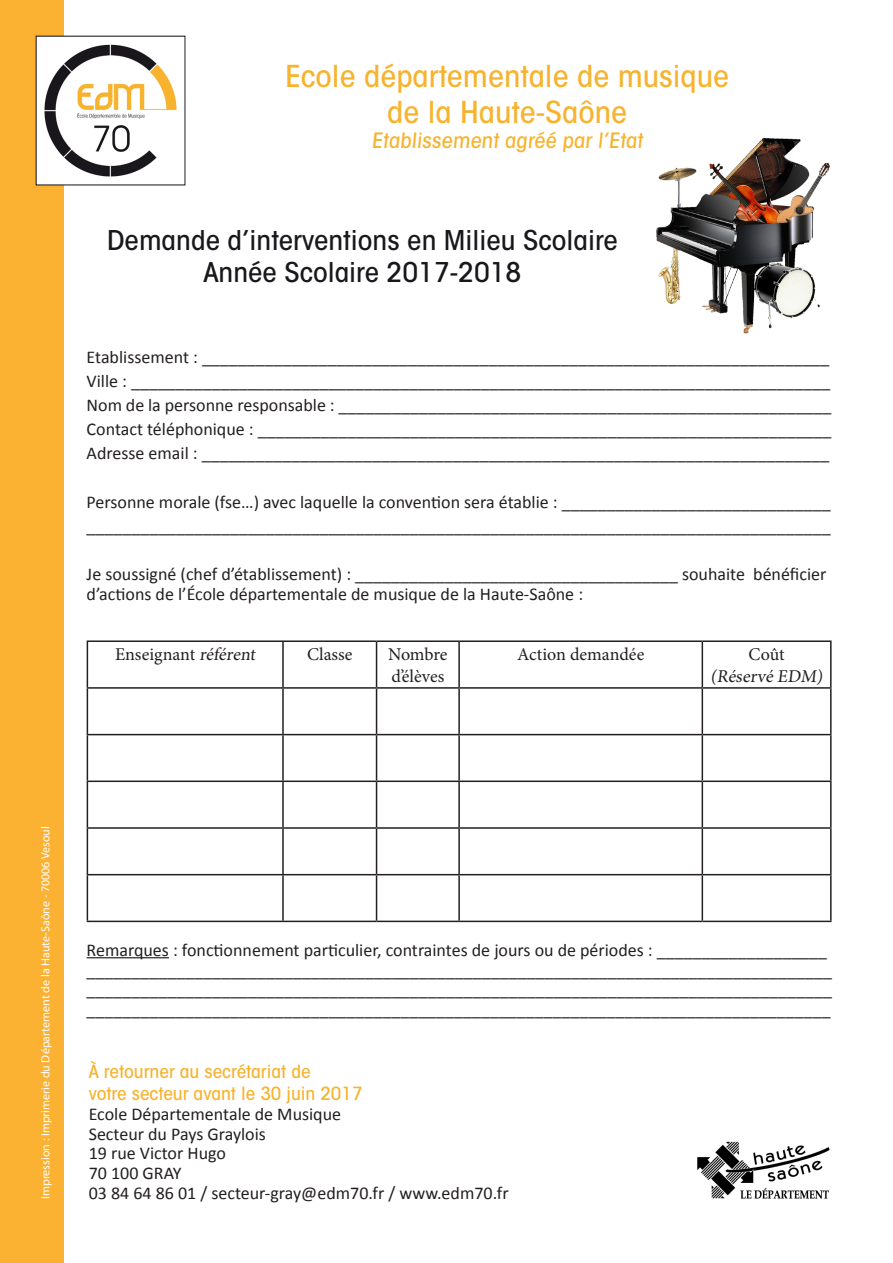
<style>
.page{position:relative;width:893px;height:1263px;background:#fff}
.page>*{position:absolute;margin:0;border:0;box-sizing:border-box;transform-origin:0 0}
.t1{font:500 condensed 30px "ITC Avant Garde Std";color:#f7b32e;scale:1.1 1}
.t2{font:500 condensed 27px "ITC Avant Garde Std";color:#19171c;scale:1.1 1}
.t3{font:500 condensed 21px "ITC Avant Garde Std";color:#f7b32e;scale:1.1 1}
.t4{font:18px/19.8px "Calibri";color:#231f20}
.t5{font:18px/21.6px "Minion Pro";letter-spacing:-.005em;color:#231f20}
.t6{font:500 condensed 18px "ITC Avant Garde Std";color:#f7b32e;scale:1.1 1}
.t7{font:12px "Myriad Pro";color:#fff}
</style>
<div class="page">
<div style="left:0;top:0;width:64px;height:1263px;background:#fbb131"></div>
<img style="left:38px;top:38px;width:139px;height:145px">
<img style="left:697px;top:1141px;width:133px;height:58px">
<hr style="left:87px;top:957px;width:82px;height:1px;background:#231f20">
<hr style="left:87px;top:640px;width:196px;height:2px;background:#231f20">
<hr style="left:87px;top:642px;width:1px;height:45px;background:#231f20">
<hr style="left:283px;top:640px;width:94px;height:2px;background:#231f20">
<hr style="left:282px;top:642px;width:2px;height:45px;background:#231f20">
<hr style="left:377px;top:640px;width:82px;height:2px;background:#231f20">
<hr style="left:376px;top:642px;width:1px;height:45px;background:#231f20">
<hr style="left:459px;top:640px;width:243px;height:2px;background:#231f20">
<hr style="left:458px;top:642px;width:2px;height:45px;background:#231f20">
<hr style="left:702px;top:640px;width:130px;height:2px;background:#231f20">
<hr style="left:702px;top:642px;width:1px;height:45px;background:#231f20">
<hr style="left:830px;top:642px;width:2px;height:45px;background:#231f20">
<hr style="left:87px;top:687px;width:196px;height:2px;background:#231f20">
<hr style="left:87px;top:689px;width:1px;height:45px;background:#231f20">
<hr style="left:283px;top:687px;width:94px;height:2px;background:#231f20">
<hr style="left:282px;top:689px;width:2px;height:45px;background:#231f20">
<hr style="left:377px;top:687px;width:82px;height:2px;background:#231f20">
<hr style="left:376px;top:689px;width:1px;height:45px;background:#231f20">
<hr style="left:459px;top:687px;width:243px;height:2px;background:#231f20">
<hr style="left:458px;top:689px;width:2px;height:45px;background:#231f20">
<hr style="left:702px;top:687px;width:130px;height:2px;background:#231f20">
<hr style="left:702px;top:689px;width:1px;height:45px;background:#231f20">
<hr style="left:830px;top:689px;width:2px;height:45px;background:#231f20">
<hr style="left:87px;top:734px;width:196px;height:1px;background:#231f20">
<hr style="left:87px;top:735px;width:1px;height:45px;background:#231f20">
<hr style="left:283px;top:734px;width:94px;height:1px;background:#231f20">
<hr style="left:282px;top:735px;width:2px;height:45px;background:#231f20">
<hr style="left:377px;top:734px;width:82px;height:1px;background:#231f20">
<hr style="left:376px;top:735px;width:1px;height:45px;background:#231f20">
<hr style="left:459px;top:734px;width:243px;height:1px;background:#231f20">
<hr style="left:458px;top:735px;width:2px;height:45px;background:#231f20">
<hr style="left:702px;top:734px;width:130px;height:1px;background:#231f20">
<hr style="left:702px;top:735px;width:1px;height:45px;background:#231f20">
<hr style="left:830px;top:735px;width:2px;height:45px;background:#231f20">
<hr style="left:87px;top:780px;width:196px;height:2px;background:#231f20">
<hr style="left:87px;top:782px;width:1px;height:45px;background:#231f20">
<hr style="left:283px;top:780px;width:94px;height:2px;background:#231f20">
<hr style="left:282px;top:782px;width:2px;height:45px;background:#231f20">
<hr style="left:377px;top:780px;width:82px;height:2px;background:#231f20">
<hr style="left:376px;top:782px;width:1px;height:45px;background:#231f20">
<hr style="left:459px;top:780px;width:243px;height:2px;background:#231f20">
<hr style="left:458px;top:782px;width:2px;height:45px;background:#231f20">
<hr style="left:702px;top:780px;width:130px;height:2px;background:#231f20">
<hr style="left:702px;top:782px;width:1px;height:45px;background:#231f20">
<hr style="left:830px;top:782px;width:2px;height:45px;background:#231f20">
<hr style="left:87px;top:827px;width:196px;height:2px;background:#231f20">
<hr style="left:87px;top:829px;width:1px;height:45px;background:#231f20">
<hr style="left:283px;top:827px;width:94px;height:2px;background:#231f20">
<hr style="left:282px;top:829px;width:2px;height:45px;background:#231f20">
<hr style="left:377px;top:827px;width:82px;height:2px;background:#231f20">
<hr style="left:376px;top:829px;width:1px;height:45px;background:#231f20">
<hr style="left:459px;top:827px;width:243px;height:2px;background:#231f20">
<hr style="left:458px;top:829px;width:2px;height:45px;background:#231f20">
<hr style="left:702px;top:827px;width:130px;height:2px;background:#231f20">
<hr style="left:702px;top:829px;width:1px;height:45px;background:#231f20">
<hr style="left:830px;top:829px;width:2px;height:45px;background:#231f20">
<hr style="left:87px;top:874px;width:196px;height:1px;background:#231f20">
<hr style="left:87px;top:875px;width:1px;height:46px;background:#231f20">
<hr style="left:283px;top:874px;width:94px;height:1px;background:#231f20">
<hr style="left:282px;top:875px;width:2px;height:46px;background:#231f20">
<hr style="left:377px;top:874px;width:82px;height:1px;background:#231f20">
<hr style="left:376px;top:875px;width:1px;height:46px;background:#231f20">
<hr style="left:459px;top:874px;width:243px;height:1px;background:#231f20">
<hr style="left:458px;top:875px;width:2px;height:46px;background:#231f20">
<hr style="left:702px;top:874px;width:130px;height:1px;background:#231f20">
<hr style="left:702px;top:875px;width:1px;height:46px;background:#231f20">
<hr style="left:830px;top:875px;width:2px;height:46px;background:#231f20">
<hr style="left:87px;top:921px;width:196px;height:1px;background:#231f20">
<hr style="left:283px;top:921px;width:94px;height:1px;background:#231f20">
<hr style="left:377px;top:921px;width:82px;height:1px;background:#231f20">
<hr style="left:459px;top:921px;width:243px;height:1px;background:#231f20">
<hr style="left:702px;top:921px;width:130px;height:1px;background:#231f20">
<img style="left:656px;top:138px;width:174px;height:196px">
<p class="t1" style="left:285px;top:58px;width:405px">Ecole départementale de musique</p>
<p class="t1" style="left:387px;top:94px;width:220px">de la Haute-Saône</p>
<p class="t3" style="left:371px;top:128px;width:251px">Etablissement agréé par l’Etat</p>
<p class="t2" style="left:107px;top:223px;width:466px">Demande d’interventions en Milieu Scolaire</p>
<p class="t2" style="left:203px;top:256px;width:291px">Année Scolaire 2017-2018</p>
<p class="t4" style="left:87px;top:347px;width:744px">Etablissement : ______________________________________________________________________</p>
<p class="t4" style="left:87px;top:371px;width:745px">Ville : ______________________________________________________________________________</p>
<p class="t4" style="left:87px;top:396px;width:746px">Nom de la personne responsable : _______________________________________________________</p>
<p class="t4" style="left:87px;top:420px;width:746px">Contact téléphonique : ________________________________________________________________</p>
<p class="t4" style="left:87px;top:444px;width:744px">Adresse email : ______________________________________________________________________</p>
<p class="t4" style="left:87px;top:492px;width:745px">Personne morale (fse…) avec laquelle la convention sera établie : ______________________________</p>
<p class="t4" style="left:87px;top:516px;width:746px">___________________________________________________________________________________</p>
<p class="t4" style="left:87px;top:564px;width:741px">Je soussigné (chef d’établissement) : ____________________________________ souhaite bénéficier d’actions de l’École départementale de musique de la Haute-Saône :</p>
<p class="t5" style="left:115px;top:644px;width:145px">Enseignant référent</p>
<p class="t5" style="left:307px;top:644px;width:47px">Classe</p>
<p class="t5" style="left:388px;top:644px;width:61px">Nombre d’élèves</p>
<p class="t5" style="left:517px;top:644px;width:129px">Action demandée</p>
<p class="t5" style="left:748px;top:644px;width:38px">Coût</p>
<p class="t5" style="left:710px;top:665px;width:117px">(Réservé EDM)</p>
<p class="t7" style="left:38px;top:1199px;width:374px;rotate:-90deg">Impression : Imprimerie du Département de la Haute-Saône - 70006 Vesoul</p>
<p class="t4" style="left:87px;top:940px;width:742px">Remarques : fonctionnement particulier, contraintes de jours ou de périodes : ___________________</p>
<p class="t4" style="left:87px;top:960px;width:747px;text-align:justify">___________________________________________________________________________________ ___________________________________________________________________________________ ___________________________________________________________________________________</p>
<p class="t6" style="left:89px;top:1061px;width:203px">À retourner au secrétariat de</p>
<p class="t6" style="left:89px;top:1082px;width:250px">votre secteur avant le 30 juin 2017</p>
<p class="t4" style="left:89px;top:1104px;width:254px">Ecole Départementale de Musique</p>
<p class="t4" style="left:89px;top:1124px;width:179px">Secteur du Pays Graylois</p>
<p class="t4" style="left:89px;top:1143px;width:139px">19 rue Victor Hugo</p>
<p class="t4" style="left:89px;top:1163px;width:94px">70 100 GRAY</p>
<p class="t4" style="left:89px;top:1183px;width:421px">03 84 64 86 01 / secteur-gray@edm70.fr / www.edm70.fr</p>
</div>
